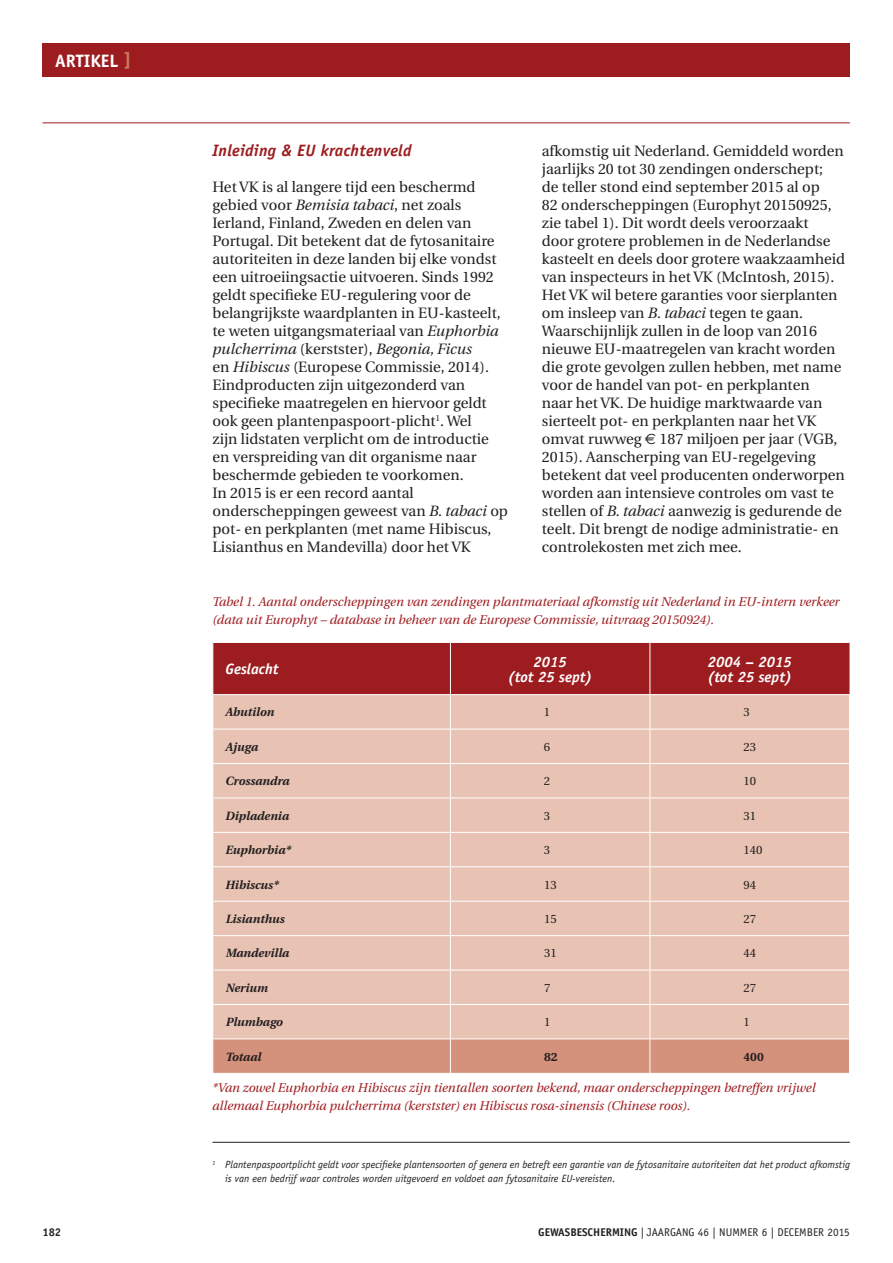
<style>
.page{position:relative;width:893px;height:1263px;background:#fff}
.page>*{position:absolute;margin:0;border:0;box-sizing:border-box;transform-origin:0 0}
.t1{font:700 18px "Officina Sans";color:#fff}
.t2{font:italic 700 16.5px "Officina Sans";letter-spacing:.015em;color:#9d1c20}
.t3{font:15px/18px "Utopia";color:#231f20}
.t4{font:italic 700 15px/15px "Officina Sans";color:#fff;text-align:center}
.t5{font:italic 12.75px/18px "Utopia";color:#9d1c20}
.t6{font:italic 700 12px "Utopia";color:#231f20}
.t7{font:12px "Utopia";color:#231f20}
.t8{font:700 12px "Utopia";color:#231f20}
.t9{font:11.25px "Officina Sans";color:#231f20}
.t10{font:700 11.25px "Officina Sans";color:#231f20}
.t11{font:italic 10.5px/13.5px "Officina Sans";color:#231f20}
.s1{color:#cb7c63}
.s2{font-style:italic}
.s3{font-family:"Euro Sans"}
.s4{font-weight:700}
</style>
<div class="page">
<div style="left:42px;top:43px;width:808px;height:34px;background:#9d1c20"></div>
<hr style="left:42px;top:122px;width:808px;height:1px;background:#9d1c20">
<hr style="left:212px;top:1142px;width:638px;height:1px;background:#231f20">
<div style="left:213px;top:643px;width:636px;height:51px;background:#9d1c20"></div>
<div style="left:213px;top:695px;width:636px;height:344px;background:#e8c3b4"></div>
<div style="left:213px;top:1040px;width:636px;height:33px;background:#d4917b"></div>
<hr style="left:450px;top:643px;width:1px;height:51px;background:#fff">
<hr style="left:450px;top:695px;width:1px;height:34px;background:#fff">
<hr style="left:649px;top:695px;width:1px;height:34px;background:#fff">
<hr style="left:212px;top:729px;width:238px;height:1px;background:#fff">
<hr style="left:450px;top:729px;width:200px;height:1px;background:#fff">
<hr style="left:450px;top:729px;width:1px;height:34px;background:#fff">
<hr style="left:650px;top:729px;width:200px;height:1px;background:#fff">
<hr style="left:649px;top:729px;width:1px;height:34px;background:#fff">
<hr style="left:212px;top:763px;width:238px;height:1px;background:#fff">
<hr style="left:450px;top:763px;width:200px;height:1px;background:#fff">
<hr style="left:450px;top:764px;width:1px;height:34px;background:#fff">
<hr style="left:650px;top:763px;width:200px;height:1px;background:#fff">
<hr style="left:649px;top:764px;width:1px;height:34px;background:#fff">
<hr style="left:212px;top:798px;width:238px;height:1px;background:#fff">
<hr style="left:450px;top:798px;width:200px;height:1px;background:#fff">
<hr style="left:450px;top:798px;width:1px;height:34px;background:#fff">
<hr style="left:650px;top:798px;width:200px;height:1px;background:#fff">
<hr style="left:649px;top:798px;width:1px;height:34px;background:#fff">
<hr style="left:212px;top:832px;width:238px;height:1px;background:#fff">
<hr style="left:450px;top:832px;width:200px;height:1px;background:#fff">
<hr style="left:450px;top:833px;width:1px;height:33px;background:#fff">
<hr style="left:650px;top:832px;width:200px;height:1px;background:#fff">
<hr style="left:649px;top:833px;width:1px;height:33px;background:#fff">
<hr style="left:212px;top:866px;width:238px;height:1px;background:#fff">
<hr style="left:450px;top:866px;width:200px;height:1px;background:#fff">
<hr style="left:450px;top:867px;width:1px;height:34px;background:#fff">
<hr style="left:650px;top:866px;width:200px;height:1px;background:#fff">
<hr style="left:649px;top:867px;width:1px;height:34px;background:#fff">
<hr style="left:212px;top:901px;width:238px;height:1px;background:#fff">
<hr style="left:450px;top:901px;width:200px;height:1px;background:#fff">
<hr style="left:450px;top:902px;width:1px;height:33px;background:#fff">
<hr style="left:650px;top:901px;width:200px;height:1px;background:#fff">
<hr style="left:649px;top:902px;width:1px;height:33px;background:#fff">
<hr style="left:212px;top:935px;width:238px;height:1px;background:#fff">
<hr style="left:450px;top:935px;width:200px;height:1px;background:#fff">
<hr style="left:450px;top:936px;width:1px;height:34px;background:#fff">
<hr style="left:650px;top:935px;width:200px;height:1px;background:#fff">
<hr style="left:649px;top:936px;width:1px;height:34px;background:#fff">
<hr style="left:212px;top:970px;width:238px;height:1px;background:#fff">
<hr style="left:450px;top:970px;width:200px;height:1px;background:#fff">
<hr style="left:450px;top:970px;width:1px;height:34px;background:#fff">
<hr style="left:650px;top:970px;width:200px;height:1px;background:#fff">
<hr style="left:649px;top:970px;width:1px;height:34px;background:#fff">
<hr style="left:212px;top:1004px;width:238px;height:1px;background:#fff">
<hr style="left:450px;top:1004px;width:200px;height:1px;background:#fff">
<hr style="left:450px;top:1005px;width:1px;height:34px;background:#fff">
<hr style="left:650px;top:1004px;width:200px;height:1px;background:#fff">
<hr style="left:649px;top:1005px;width:1px;height:34px;background:#fff">
<hr style="left:450px;top:1039px;width:1px;height:34px;background:#fff">
<hr style="left:649px;top:1039px;width:1px;height:34px;background:#fff">
<hr style="left:649px;top:643px;width:1px;height:51px;background:#fff">
<p class="t1" style="left:55px;top:54px;width:78px">ARTIKEL <span class="s1">]</span></p>
<p class="t2" style="left:212px;top:144px;width:201px">Inleiding &amp; EU krachtenveld</p>
<p class="t3" style="left:212px;top:180px;width:297px">Het VK is al langere tijd een beschermd gebied voor <span class="s2">Bemisia tabaci</span>, net zoals Ierland, Finland, Zweden en delen van Portugal. Dit betekent dat de fytosanitaire autoriteiten in deze landen bij elke vondst een uitroeiingsactie uitvoeren. Sinds 1992 geldt specifieke EU-regulering voor de belangrijkste waardplanten in EU-kasteelt, te weten uitgangsmateriaal van <span class="s2">Euphorbia pulcherrima</span> (kerstster), <span class="s2">Begonia, Ficus<br></span>en <span class="s2">Hibiscus</span> (Europese Commissie, 2014).<br>Eindproducten zijn uitgezonderd van specifieke maatregelen en hiervoor geldt ook geen plantenpaspoort-plicht<sup>1</sup>. Wel<br>zijn lidstaten verplicht om de introductie en verspreiding van dit organisme naar beschermde gebieden te voorkomen.<br>In 2015 is er een record aantal onderscheppingen geweest van <span class="s2">B. tabaci</span> op pot- en perkplanten (met name Hibiscus, Lisianthus en Mandevilla) door het VK</p>
<p class="t3" style="left:542px;top:144px;width:305px">afkomstig uit Nederland. Gemiddeld worden jaarlijks 20 tot 30 zendingen onderschept;<br>de teller stond eind september 2015 al op<br>82 onderscheppingen (Europhyt 20150925, zie tabel 1). Dit wordt deels veroorzaakt<br>door grotere problemen in de Nederlandse kasteelt en deels door grotere waakzaamheid van inspecteurs in het VK (McIntosh, 2015).<br>Het VK wil betere garanties voor sierplanten om insleep van <span class="s2">B. tabaci</span> tegen te gaan.<br>Waarschijnlijk zullen in de loop van 2016 nieuwe EU-maatregelen van kracht worden die grote gevolgen zullen hebben, met name voor de handel van pot- en perkplanten<br>naar het VK. De huidige marktwaarde van sierteelt pot- en perkplanten naar het VK omvat ruwweg <span class="s3">€</span> 187 miljoen per jaar (VGB, 2015). Aanscherping van EU-regelgeving betekent dat veel producenten onderworpen worden aan intensieve controles om vast te stellen of <span class="s2">B. tabaci</span> aanwezig is gedurende de teelt. Dit brengt de nodige administratie- en controlekosten met zich mee.</p>
<p class="t5" style="left:212px;top:594px;width:629px">Tabel 1. Aantal onderscheppingen van zendingen plantmateriaal afkomstig uit Nederland in EU-intern verkeer (data uit Europhyt – database in beheer van de Europese Commissie, uitvraag 20150924).</p>
<p class="t4" style="left:226px;top:663px;width:55px">Geslacht</p>
<p class="t4" style="left:508px;top:656px;width:86px">2015<br>(tot 25 sept)</p>
<p class="t4" style="left:707px;top:656px;width:86px;text-align:left">2004 – 2015 (tot 25 sept)</p>
<p class="t6" style="left:226px;top:707px;width:50px">Abutilon</p>
<p class="t7" style="left:544px;top:707px;width:8px">1</p>
<p class="t7" style="left:743px;top:707px;width:8px">3</p>
<p class="t6" style="left:226px;top:742px;width:34px">Ajuga</p>
<p class="t7" style="left:544px;top:742px;width:8px">6</p>
<p class="t7" style="left:743px;top:742px;width:14px">23</p>
<p class="t6" style="left:226px;top:776px;width:66px">Crossandra</p>
<p class="t7" style="left:544px;top:776px;width:8px">2</p>
<p class="t7" style="left:743px;top:776px;width:14px">10</p>
<p class="t6" style="left:226px;top:811px;width:65px">Dipladenia</p>
<p class="t7" style="left:544px;top:811px;width:8px">3</p>
<p class="t7" style="left:743px;top:811px;width:14px">31</p>
<p class="t6" style="left:226px;top:845px;width:67px">Euphorbia*</p>
<p class="t7" style="left:544px;top:845px;width:8px">3</p>
<p class="t7" style="left:743px;top:845px;width:21px">140</p>
<p class="t6" style="left:226px;top:880px;width:55px">Hibiscus*</p>
<p class="t7" style="left:544px;top:880px;width:14px">13</p>
<p class="t7" style="left:743px;top:880px;width:14px">94</p>
<p class="t6" style="left:226px;top:914px;width:61px">Lisianthus</p>
<p class="t7" style="left:544px;top:914px;width:14px">15</p>
<p class="t7" style="left:743px;top:914px;width:14px">27</p>
<p class="t6" style="left:226px;top:948px;width:65px">Mandevilla</p>
<p class="t7" style="left:544px;top:948px;width:14px">31</p>
<p class="t7" style="left:743px;top:948px;width:14px">44</p>
<p class="t6" style="left:226px;top:983px;width:44px">Nerium</p>
<p class="t7" style="left:544px;top:983px;width:8px">7</p>
<p class="t7" style="left:743px;top:983px;width:14px">27</p>
<p class="t6" style="left:226px;top:1017px;width:59px">Plumbago</p>
<p class="t7" style="left:544px;top:1017px;width:8px">1</p>
<p class="t7" style="left:743px;top:1017px;width:8px">1</p>
<p class="t6" style="left:226px;top:1052px;width:37px">Totaal</p>
<p class="t8" style="left:544px;top:1052px;width:15px">82</p>
<p class="t8" style="left:743px;top:1052px;width:22px">400</p>
<p class="t5" style="left:212px;top:1080px;width:605px">*Van zowel Euphorbia en Hibiscus zijn tientallen soorten bekend, maar onderscheppingen betreffen vrijwel allemaal Euphorbia pulcherrima (kerstster) en Hibiscus rosa-sinensis (Chinese roos).</p>
<p class="t11" style="left:225px;top:1159px;width:626px;text-indent:-13px"><sup>1</sup> Plantenpaspoortplicht geldt voor specifieke plantensoorten of genera en betreft een garantie van de fytosanitaire autoriteiten dat het product afkomstig is van een bedrijf waar controles worden uitgevoerd en voldoet aan fytosanitaire EU-vereisten.</p>
<p class="t10" style="left:42px;top:1227px;width:20px">182</p>
<p class="t9" style="left:538px;top:1227px;width:313px"><span class="s4">GEWASBESCHERMING</span> | JAARGANG 46 | NUMMER 6 | DECEMBER 2015</p>
</div>
